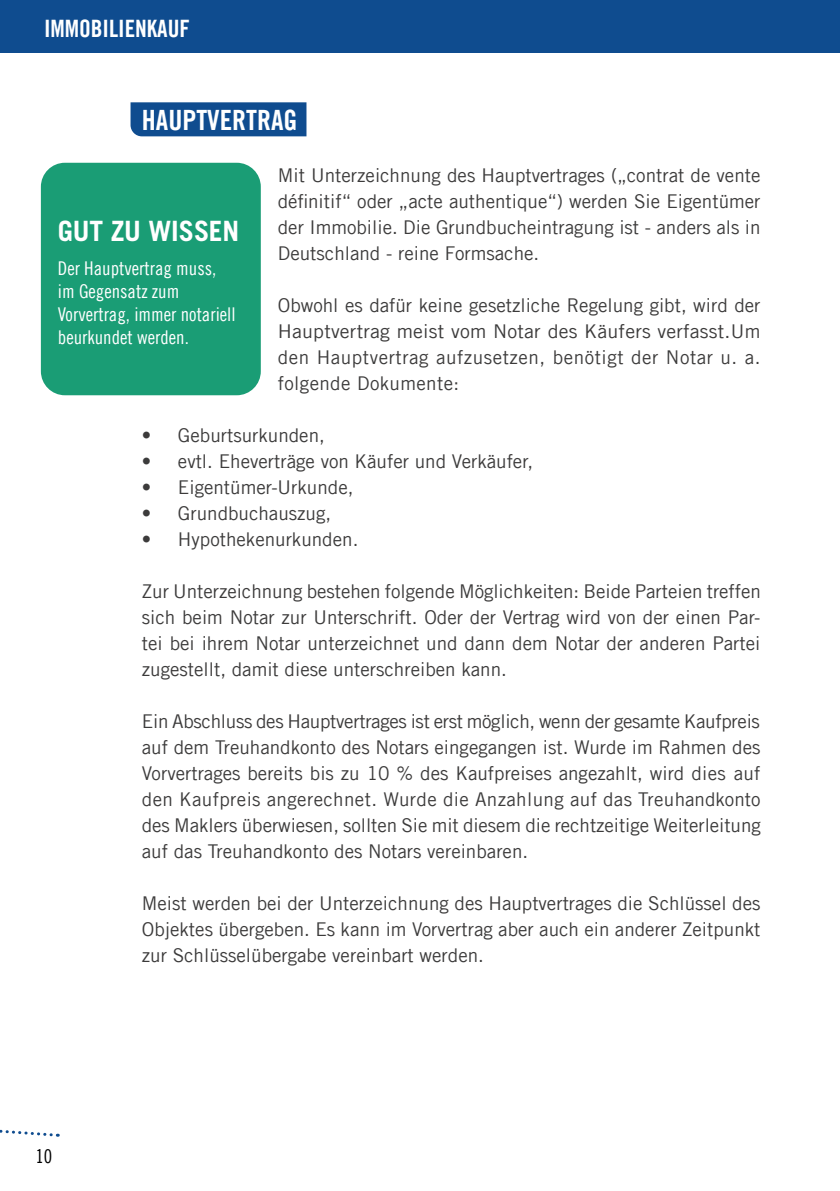
<style>
.page{position:relative;width:840px;height:1191px;background:#fff}
.page>*{position:absolute;margin:0;border:0;box-sizing:border-box;transform-origin:0 0}
.t1{font:28px "Trade Gothic LT Com Bd Cn 20";color:#fff}
.t2{font:700 28px "Trade Gothic LT Com";letter-spacing:-.005em;color:#fff}
.RUB_page_photo{font:24px "Trade Gothic LT Com Bd Cn 20";color:#fff}
.TEXTE{font:19px/26px "Trade Gothic LT Com";color:#3c3b3b;text-align:justify}
.t3{font:19px/22.8px "Trade Gothic LT Com Cn 18";color:#fff}
.t4{font:19px "Trade Gothic LT Com Cn 18";color:#000}
</style>
<div class="page">
<div style="left:130px;top:102px;width:176px;height:34px;background:#0f4c8f"></div>
<div style="left:0;top:0;width:839px;height:52px;background:#0f4c8f"></div>
<div style="left:41px;top:163px;width:220px;height:232px;background:#1a9d75;border-radius:24px"></div>
<svg style="left:0;top:1129px;width:58px;height:8px"></svg>
<p class="RUB_page_photo" style="left:44px;top:14px;width:147px">IMMOBILIENKAUF</p>
<p class="t1" style="left:142px;top:103px;width:157px">HAUPTVERTRAG</p>
<p class="TEXTE" style="left:278px;top:162px;width:484px">Mit Unterzeichnung des Hauptvertrages („contrat de vente définitif“ oder „acte authentique“) werden Sie Eigentümer der Immobilie. Die Grundbucheintragung ist - anders als in Deutschland - reine Formsache.</p>
<p class="TEXTE" style="left:278px;top:292px;width:484px">Obwohl es dafür keine gesetzliche Regelung gibt, wird der Hauptvertrag meist vom Notar des Käufers verfasst.Um den Hauptvertrag aufzusetzen, benötigt der Notar u. a. folgende Dokumente:</p>
<p class="TEXTE" style="left:142px;top:422px;width:184px">• Geburtsurkunden,</p>
<p class="TEXTE" style="left:142px;top:448px;width:393px">• evtl. Eheverträge von Käufer und Verkäufer,</p>
<p class="TEXTE" style="left:142px;top:474px;width:213px">• Eigentümer-Urkunde,</p>
<p class="TEXTE" style="left:142px;top:500px;width:191px">• Grundbuchauszug,</p>
<p class="TEXTE" style="left:142px;top:526px;width:218px">• Hypothekenurkunden.</p>
<p class="TEXTE" style="left:142px;top:578px;width:620px">Zur Unterzeichnung bestehen folgende Möglichkeiten: Beide Parteien treffen sich beim Notar zur Unterschrift. Oder der Vertrag wird von der einen Par&shy;tei bei ihrem Notar unterzeichnet und dann dem Notar der anderen Partei zugestellt, damit diese unterschreiben kann.</p>
<p class="TEXTE" style="left:142px;top:708px;width:620px">Ein Abschluss des Hauptvertrages ist erst möglich, wenn der gesamte Kaufpreis auf dem Treuhandkonto des Notars eingegangen ist. Wurde im Rahmen des Vorvertrages bereits bis zu 10 % des Kaufpreises angezahlt, wird dies auf den Kaufpreis angerechnet. Wurde die Anzahlung auf das Treuhandkonto des Maklers überwiesen, sollten Sie mit diesem die rechtzeitige Weiterleitung auf das Treuhandkonto des Notars vereinbaren.</p>
<p class="TEXTE" style="left:142px;top:890px;width:619px">Meist werden bei der Unterzeichnung des Hauptvertrages die Schlüssel des Objektes übergeben. Es kann im Vorvertrag aber auch ein anderer Zeitpunkt zur Schlüsselübergabe vereinbart werden.</p>
<h1 class="t2" style="left:58px;top:214px;width:183px">GUT ZU WISSEN</h1>
<p class="t3" style="left:58px;top:257px;width:179px">Der Hauptvertrag muss, im Gegensatz zum<br>Vorvertrag, immer notariell beurkundet werden.</p>
<p class="t4" style="left:35px;top:1144px;width:18px">10</p>
</div>
